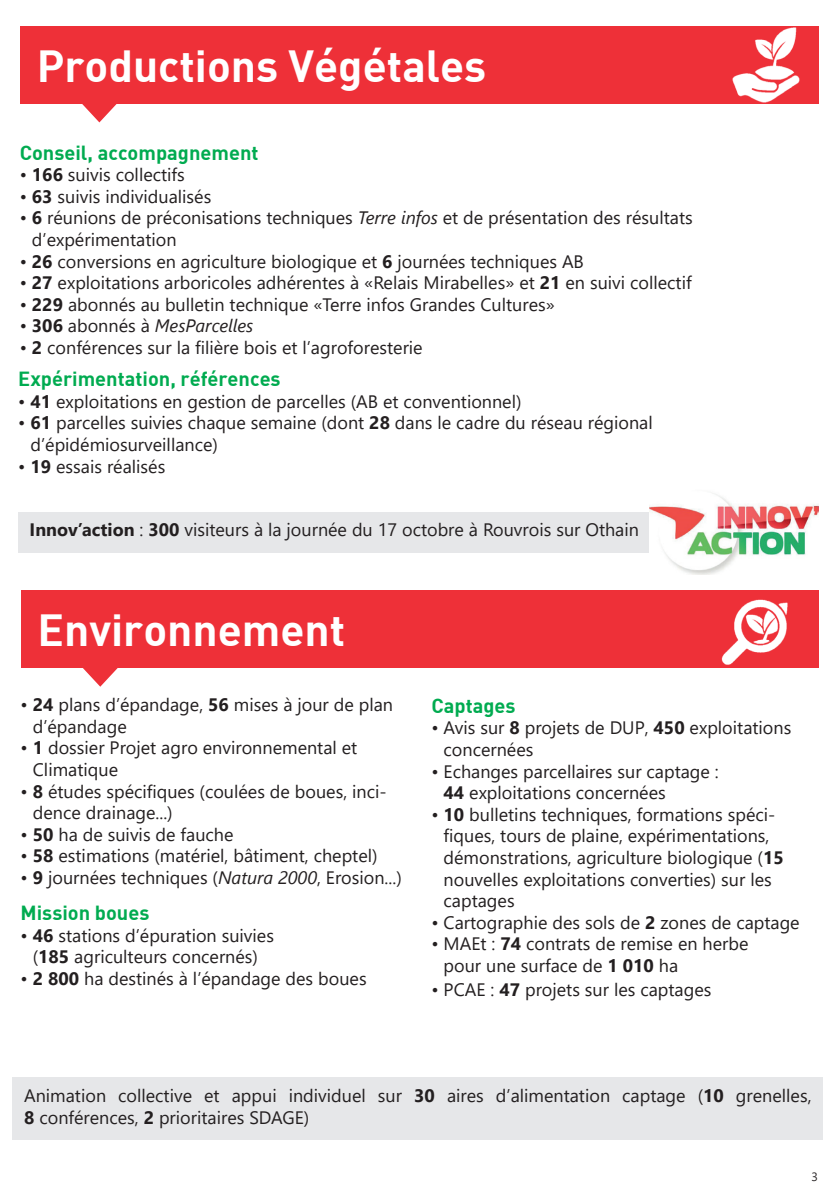
<style>
.page{position:relative;width:840px;height:1191px;background:#fff}
.page>*{position:absolute;margin:0;border:0;box-sizing:border-box;transform-origin:0 0}
.t1{font:44px "DIN Bold";color:#fff}
.t2{font:20px "DIN Bold";color:#00ab50}
.t3{font:18px/21.6px "Segoe UI";color:#231f20}
.t4{font:italic 18px "Segoe UI";color:#231f20}
.t5{font:12px "Segoe UI";color:#231f20}
.s1{font-weight:700}
.s2{font-style:italic}
.s3{font-style:normal}
.s4{font-weight:700;font-style:normal}
</style>
<div class="page">
<div style="left:20px;top:26px;width:798px;height:78px;background:#ee3038"></div>
<svg style="left:82px;top:104px;width:35px;height:18px"></svg>
<img style="left:732px;top:26px;width:87px;height:78px">
<div style="left:18px;top:512px;width:784px;height:40px;background:#e6e7e9"></div>
<img style="left:649px;top:493px;width:169px;height:81px">
<div style="left:21px;top:590px;width:797px;height:78px;background:#ee3038"></div>
<svg style="left:83px;top:668px;width:35px;height:18px"></svg>
<img style="left:691px;top:570px;width:127px;height:95px">
<div style="left:13px;top:1077px;width:809px;height:63px;background:#e6e7e9"></div>
<h1 class="t1" style="left:37px;top:37px;width:451px">Productions Végétales</h1>
<p class="t2" style="left:20px;top:139px;width:240px">Conseil, accompagnement</p>
<p class="t3" style="left:20px;top:162px;width:166px">• <span class="s1">166</span> suivis collectifs</p>
<p class="t3" style="left:20px;top:184px;width:193px">• <span class="s1">63</span> suivis individualisés</p>
<p class="t3" style="left:32px;top:205px;width:662px;text-indent:-12px">• <span class="s1">6</span> réunions de préconisations techniques <span class="s2">Terre infos</span> et de présentation des résultats d’expérimentation</p>
<p class="t3" style="left:20px;top:249px;width:565px">• <span class="s1">26</span> conversions en agriculture biologique et <span class="s1">6</span> journées techniques AB</p>
<p class="t3" style="left:20px;top:270px;width:673px">• <span class="s1">27</span> exploitations arboricoles adhérentes à «Relais Mirabelles» et <span class="s1">21</span> en suivi collectif</p>
<p class="t3" style="left:20px;top:292px;width:536px">• <span class="s1">229</span> abonnés au bulletin technique «Terre infos Grandes Cultures»</p>
<p class="t4" style="left:20px;top:311px;width:235px"><span class="s3">•</span> <span class="s4">306</span> <span class="s3">abonnés à</span> MesParcelles</p>
<p class="t3" style="left:20px;top:335px;width:404px">• <span class="s1">2</span> conférences sur la filière bois et l’agroforesterie</p>
<p class="t2" style="left:18px;top:366px;width:264px">Expérimentation, références</p>
<p class="t3" style="left:18px;top:389px;width:504px">• <span class="s1">41</span> exploitations en gestion de parcelles (AB et conventionnel)</p>
<p class="t3" style="left:31px;top:410px;width:623px;text-indent:-12px">• <span class="s1">61</span> parcelles suivies chaque semaine (dont <span class="s1">28</span> dans le cadre du réseau régional d’épidémiosurveillance)</p>
<p class="t3" style="left:18px;top:454px;width:148px">• <span class="s1">19</span> essais réalisés</p>
<p class="t3" style="left:30px;top:517px;width:610px"><span class="s1">Innov’action</span> : <span class="s1">300</span> visiteurs à la journée du 17 octobre à Rouvrois sur Othain</p>
<h1 class="t1" style="left:38px;top:601px;width:309px">Environnement</h1>
<p class="t3" style="left:33px;top:692px;width:361px;text-indent:-12px">• <span class="s1">24</span> plans d’épandage, <span class="s1">56</span> mises à jour de plan d’épandage</p>
<p class="t3" style="left:33px;top:735px;width:326px;text-indent:-12px">• <span class="s1">1</span> dossier Projet agro environnemental et<br>Climatique</p>
<p class="t3" style="left:33px;top:779px;width:355px;text-indent:-12px">• <span class="s1">8</span> études spécifiques (coulées de boues, inci&shy;dence drainage...)</p>
<p class="t3" style="left:21px;top:822px;width:214px">• <span class="s1">50</span> ha de suivis de fauche</p>
<p class="t3" style="left:21px;top:843px;width:358px">• <span class="s1">58</span> estimations (matériel, bâtiment, cheptel)</p>
<p class="t3" style="left:21px;top:865px;width:382px">• <span class="s1">9</span> journées techniques (<span class="s2">Natura 2000</span>, Erosion...)</p>
<p class="t2" style="left:21px;top:899px;width:130px">Mission boues</p>
<p class="t3" style="left:21px;top:922px;width:255px;text-align:center">• <span class="s1">46</span> stations d’épuration suivies (<span class="s1">185</span> agriculteurs concernés)</p>
<p class="t3" style="left:21px;top:966px;width:347px">• <span class="s1">2 800</span> ha destinés à l’épandage des boues</p>
<p class="t2" style="left:431px;top:692px;width:86px">Captages</p>
<p class="t3" style="left:443px;top:715px;width:349px;text-indent:-12px">• Avis sur <span class="s1">8</span> projets de DUP, <span class="s1">450</span> exploitations concernées</p>
<p class="t3" style="left:443px;top:758px;width:276px;text-indent:-12px">• Echanges parcellaires sur captage :<br><span class="s1">44</span> exploitations concernées</p>
<p class="t3" style="left:443px;top:802px;width:341px;text-indent:-12px">• <span class="s1">10</span> bulletins techniques, formations spéci&shy;fiques, tours de plaine, expérimentations, démonstrations, agriculture biologique (<span class="s1">15 </span>nouvelles exploitations converties) sur les captages</p>
<p class="t3" style="left:431px;top:910px;width:369px">• Cartographie des sols de <span class="s1">2</span> zones de captage</p>
<p class="t3" style="left:443px;top:931px;width:306px;text-indent:-12px">• MAEt : <span class="s1">74</span> contrats de remise en herbe pour une surface de <span class="s1">1 010</span> ha</p>
<p class="t3" style="left:431px;top:977px;width:281px">• PCAE : <span class="s1">47</span> projets sur les captages</p>
<p class="t3" style="left:24px;top:1083px;width:788px">Animation collective et appui individuel sur <span class="s1">30</span> aires d’alimentation captage (<span class="s1">10</span> grenelles,<br><span class="s1">8</span> conférences, <span class="s1">2</span> prioritaires SDAGE)</p>
<p class="t5" style="left:811px;top:1165px;width:8px">3</p>
</div>
